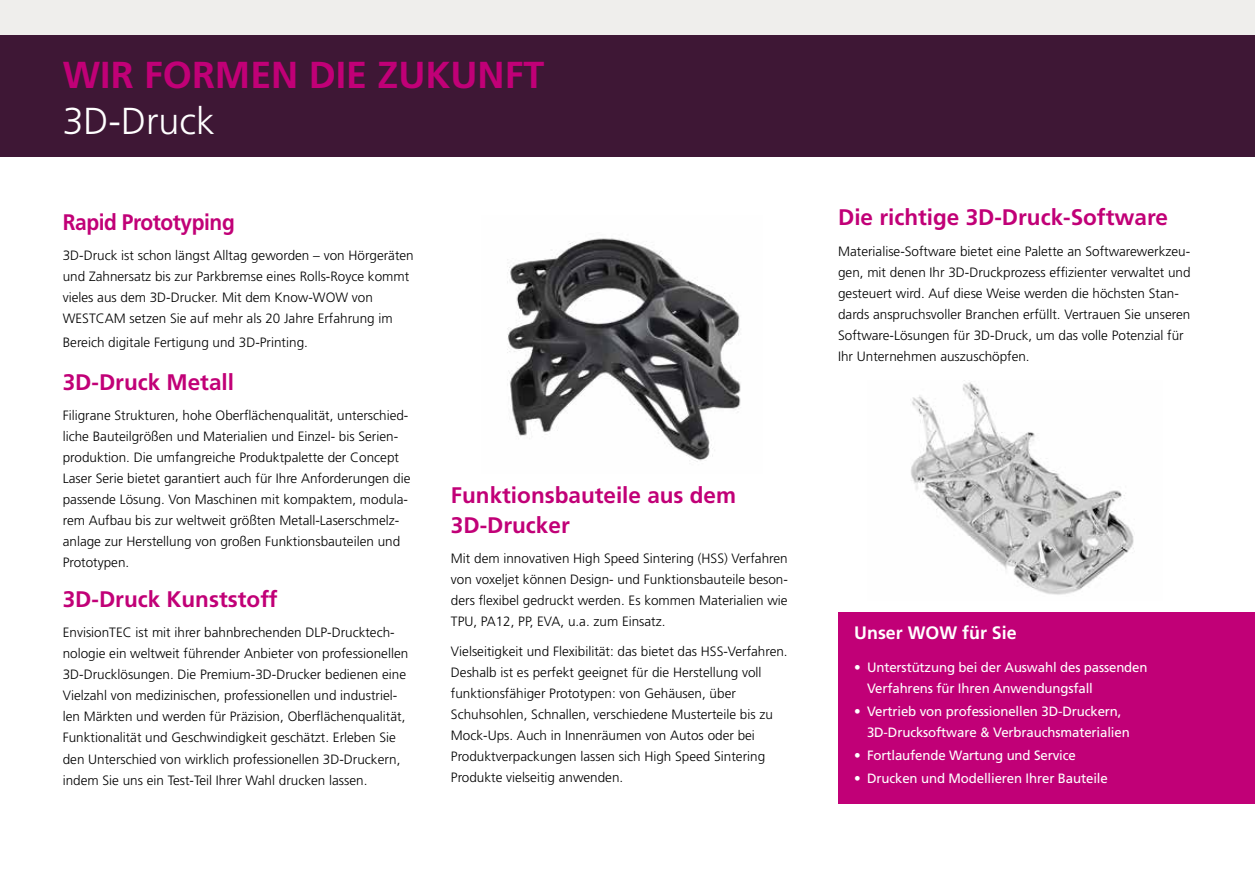
<style>
.page{position:relative;width:1255px;height:885px;background:#fff}
.page>*{position:absolute;margin:0;border:0;box-sizing:border-box;transform-origin:0 0}
.t1{font:700 37.5px "Frutiger LT Std";color:#c10077}
.t2{font:300 37.5px "Frutiger LT Std";color:#fff}
.t3{font:700 22.5px/30px "Frutiger LT Std";color:#c10077}
.t4{font:700 22.5px "Frutiger LT Std";letter-spacing:-.02em;color:#c10077;scale:.93 1}
.t5{font:700 18px "Frutiger LT Std";color:#fff}
.t6{font:300 13.5px/21px "Frutiger";color:#000}
.t7{font:13.5px/21px "Frutiger";letter-spacing:-.01em;color:#fff}
</style>
<div class="page">
<div style="left:0;top:9px;width:1254px;height:148px;background:#3e1735"></div>
<div style="left:0;top:0;width:1254px;height:35px;background:#efeeec"></div>
<div style="left:838px;top:612px;width:416px;height:192px;background:#c10077"></div>
<img style="left:507px;top:238px;width:234px;height:224px">
<img style="left:911px;top:380px;width:223px;height:215px">
<h1 class="t1" style="left:63px;top:53px;width:483px">WIR FORMEN DIE ZUKUNFT</h1>
<h1 class="t2" style="left:63px;top:100px;width:154px">3D-Druck</h1>
<h2 class="t4" style="left:63px;top:209px;width:186px">Rapid Prototyping</h2>
<p class="t6" style="left:63px;top:245px;width:352px">3D-Druck ist schon längst Alltag geworden – von Hörgeräten und Zahnersatz bis zur Parkbremse eines Rolls-Royce kommt vieles aus dem 3D-Drucker. Mit dem Know-WOW von WESTCAM setzen Sie auf mehr als 20 Jahre Erfahrung im</p>
<p class="t6" style="left:63px;top:331px;width:247px">Bereich digitale Fertigung und 3D-Printing.</p>
<h2 class="t3" style="left:63px;top:367px;width:173px">3D-Druck Metall</h2>
<p class="t6" style="left:63px;top:405px;width:349px">Filigrane Strukturen, hohe Oberflächenqualität, unterschied&shy;liche Bauteilgrößen und Materialien und Einzel- bis Serien&shy;produktion. Die umfangreiche Produktpalette der Concept Laser Serie bietet garantiert auch für Ihre Anforderungen die passende Lösung. Von Maschinen mit kompaktem, modula&shy;rem Aufbau bis zur weltweit größten Metall-Laserschmelz&shy;anlage zur Herstellung von großen Funktionsbauteilen und Prototypen.</p>
<h2 class="t3" style="left:63px;top:584px;width:216px">3D-Druck Kunststoff</h2>
<p class="t6" style="left:63px;top:622px;width:347px">EnvisionTEC ist mit ihrer bahnbrechenden DLP-Drucktech&shy;nologie ein weltweit führender Anbieter von professionellen 3D-Drucklösungen. Die Premium-3D-Drucker bedienen eine Vielzahl von medizinischen, professionellen und industriel&shy;len Märkten und werden für Präzision, Oberflächenqualität, Funktionalität und Geschwindigkeit geschätzt. Erleben Sie den Unterschied von wirklich professionellen 3D-Druckern, indem Sie uns ein Test-Teil Ihrer Wahl drucken lassen.</p>
<h2 class="t3" style="left:451px;top:480px;width:287px">Funktionsbauteile aus dem<br>3D-Drucker</h2>
<p class="t6" style="left:451px;top:548px;width:338px;text-align:justify">Mit dem innovativen High Speed Sintering (HSS) Verfahren von voxeljet können Design- und Funktionsbauteile beson&shy;ders flexibel gedruckt werden. Es kommen Materialien wie TPU, PA12, PP, EVA, u.a. zum Einsatz.</p>
<p class="t6" style="left:451px;top:641px;width:338px">Vielseitigkeit und Flexibilität: das bietet das HSS-Verfahren.<br>Deshalb ist es perfekt geeignet für die Herstellung voll funktionsfähiger Prototypen: von Gehäusen, über Schuhsohlen, Schnallen, verschiedene Musterteile bis zu Mock-Ups. Auch in Innenräumen von Autos oder bei Produktverpackungen lassen sich High Speed Sintering Produkte vielseitig anwenden.</p>
<h2 class="t3" style="left:838px;top:203px;width:331px">Die richtige 3D-Druck-Software</h2>
<p class="t6" style="left:838px;top:241px;width:354px">Materialise-Software bietet eine Palette an Softwarewerkzeu&shy;gen, mit denen Ihr 3D-Druckprozess effizienter verwaltet und gesteuert wird. Auf diese Weise werden die höchsten Stan&shy;dards anspruchsvoller Branchen erfüllt. Vertrauen Sie unseren Software-Lösungen für 3D-Druck, um das volle Potenzial für Ihr Unternehmen auszuschöpfen.</p>
<h3 class="t5" style="left:854px;top:622px;width:164px">Unser WOW für Sie</h3>
<p class="t7" style="left:867px;top:656px;width:282px;text-indent:-13px">• Unterstützung bei der Auswahl des passenden<br>Verfahrens für Ihren Anwendungsfall</p>
<p class="t7" style="left:867px;top:700px;width:264px;text-indent:-13px">• Vertrieb von professionellen 3D-Druckern,<br>3D-Drucksoftware &amp; Verbrauchsmaterialien</p>
<p class="t7" style="left:854px;top:744px;width:223px">• Fortlaufende Wartung und Service</p>
<p class="t7" style="left:854px;top:768px;width:255px">• Drucken und Modellieren Ihrer Bauteile</p>
</div>
